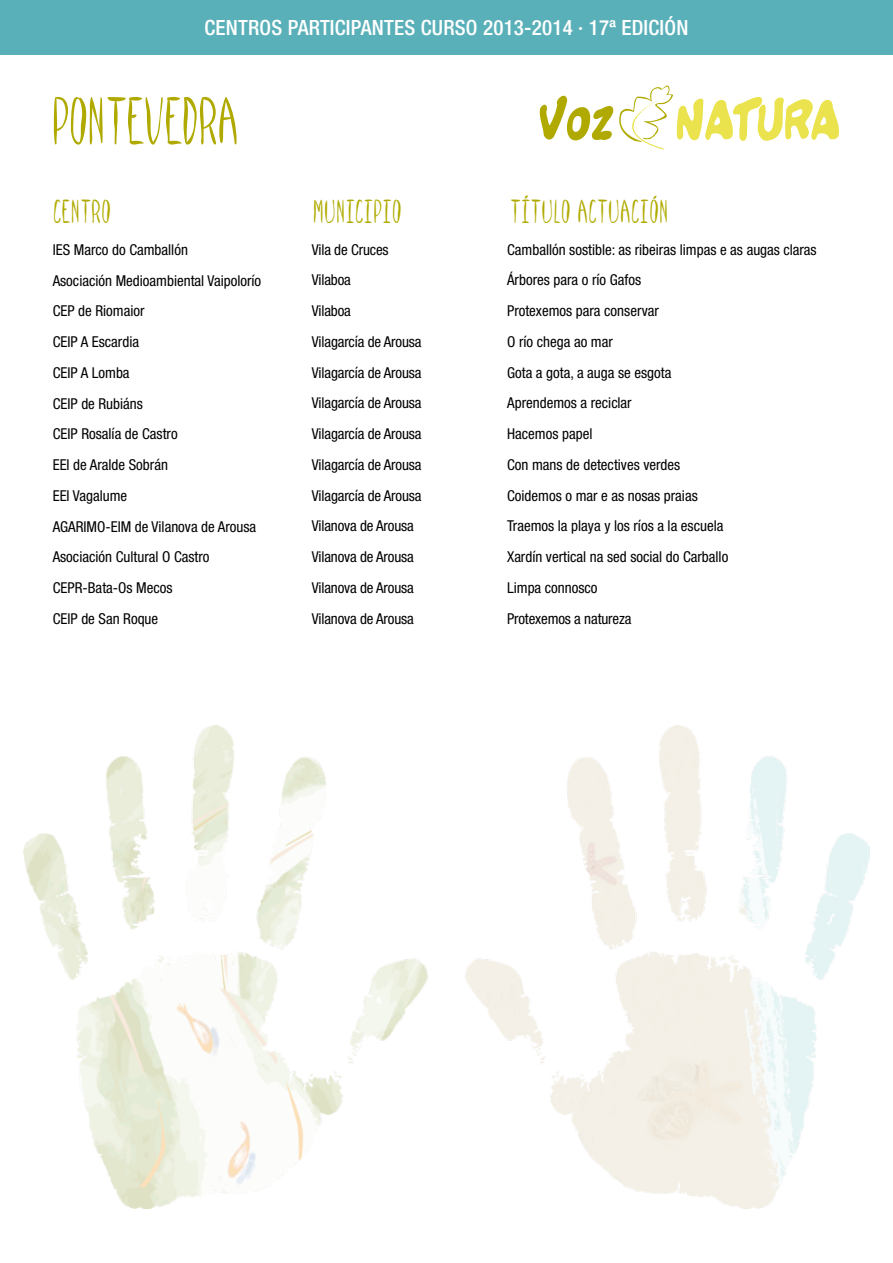
<style>
.page{position:relative;width:893px;height:1263px;background:#fff}
.page>*{position:absolute;margin:0;border:0;box-sizing:border-box;transform-origin:0 0}
.t1{font:61.05px "Spill Milk";color:#b0aa00}
.t2{font:30px "Spill Milk";letter-spacing:.025em;color:#b0aa00}
.t3{font:500 condensed 21px "Helvetica Neue LT Std";letter-spacing:.01em;color:#fff}
.t4{font:condensed 15px/30.8px "Helvetica Neue LT Std";color:#000}
</style>
<div class="page">
<img style="left:24px;top:725px;width:845px;height:484px">
<div style="left:0;top:0;width:893px;height:54px;background:#5ab0b9"></div>
<svg style="left:540px;top:85px;width:299px;height:64px"></svg>
<h3 class="t3" style="left:205px;top:15px;width:485px">CENTROS PARTICIPANTES CURSO 2013-2014 · 17ª EDICIÓN</h3>
<h1 class="t1" style="left:54px;top:86px;width:188px">PONTEVEDRA</h1>
<h2 class="t2" style="left:54px;top:193px;width:59px">CENTRO</h2>
<h2 class="t2" style="left:314px;top:193px;width:90px">MUNICIPIO</h2>
<h2 class="t2" style="left:511px;top:193px;width:159px">TÍTULO ACTUACIÓN</h2>
<p class="t4" style="left:53px;top:234px;width:210px">IES Marco do Camballón<br>Asociación Medioambiental Vaipolorío<br>CEP de Riomaior<br>CEIP A Escardia<br>CEIP A Lomba<br>CEIP de Rubiáns<br>CEIP Rosalía de Castro<br>EEI de Aralde Sobrán<br>EEI Vagalume<br>AGARIMO-EIM de Vilanova de Arousa<br>Asociación Cultural O Castro<br>CEPR-Bata-Os Mecos<br>CEIP de San Roque</p>
<p class="t4" style="left:312px;top:234px;width:111px">Vila de Cruces<br>Vilaboa<br>Vilaboa<br>Vilagarcía de Arousa<br>Vilagarcía de Arousa<br>Vilagarcía de Arousa<br>Vilagarcía de Arousa<br>Vilagarcía de Arousa<br>Vilagarcía de Arousa<br>Vilanova de Arousa<br>Vilanova de Arousa<br>Vilanova de Arousa<br>Vilanova de Arousa</p>
<p class="t4" style="left:507px;top:234px;width:311px">Camballón sostible: as ribeiras limpas e as augas claras<br>Árbores para o río Gafos<br>Protexemos para conservar<br>O río chega ao mar<br>Gota a gota, a auga se esgota<br>Aprendemos a reciclar<br>Hacemos papel<br>Con mans de detectives verdes<br>Coidemos o mar e as nosas praias<br>Traemos la playa y los ríos a la escuela<br>Xardín vertical na sed social do Carballo<br>Limpa connosco<br>Protexemos a natureza</p>
</div>
